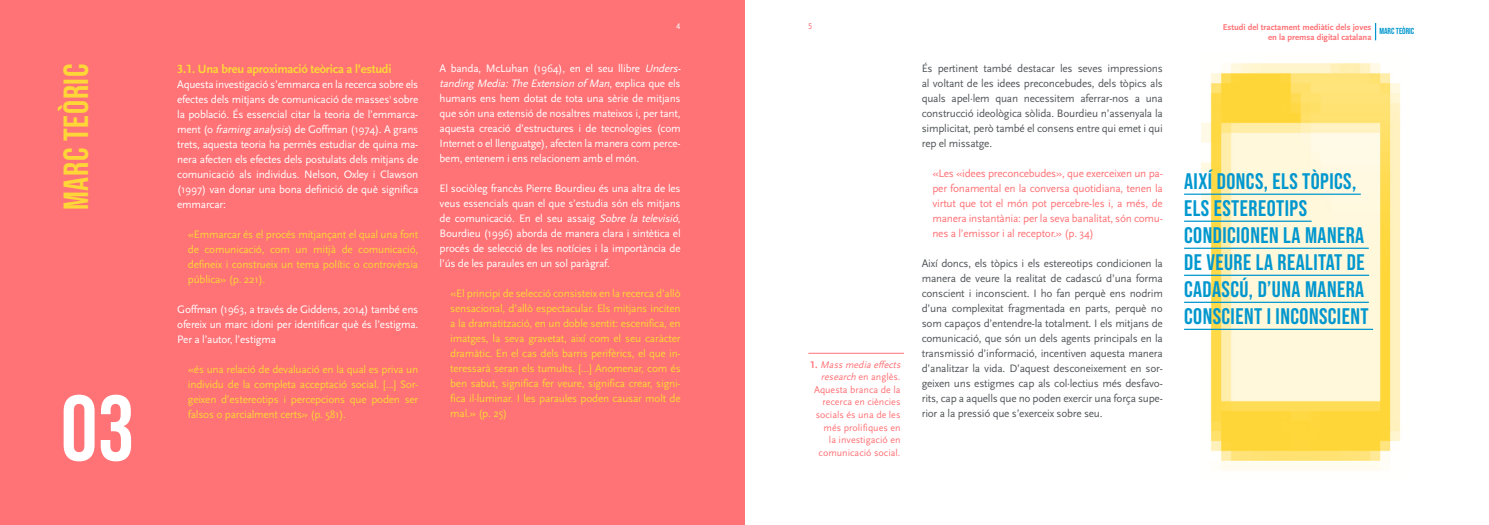
<style>
.page{position:relative;width:1489px;height:525px;background:#fff}
.page>*{position:absolute;margin:0;border:0;box-sizing:border-box;transform-origin:0 0}
.t1{font:92.62px "Bebas Neue";color:#fff}
.t2{font:35px "Bebas Neue";letter-spacing:.02em;color:#ffd637}
.t3{font:22.5px/27px "Bebas Neue";letter-spacing:.02em;color:#0097ce}
.t4{font:12.5px "Scala Sans Bold LF";letter-spacing:-.02em;color:#ffd637}
.t5{font:11.25px/15px "Scala Sans";letter-spacing:-.02em;color:#fff;text-align:justify}
.t6{font:11.25px/15px "Scala Sans";letter-spacing:-.02em;color:#53575a;text-align:justify}
.t7{font:11.25px/15px "Scala Sans";letter-spacing:-.02em;color:#ffd637;text-align:justify}
.t8{font:11.25px/15px "Scala Sans";letter-spacing:-.02em;color:#ff7276;text-align:justify}
.t9{font:10px/12.5px "Scala Sans";color:#ff7276;text-align:right}
.t10{font:8.75px/10.5px "Scala Sans Bold LF";color:#ff7276;text-align:right}
.t11{font:8.75px "Bebas Neue";color:#0097ce}
.t12{font:8.75px "Scala Sans Regular LF";color:#fff}
.t13{font:8.75px "Scala Sans Regular LF";color:#ff7276}
.s1{font-style:italic}
.s2{font-family:"Scala Sans Bold LF"}
</style>
<div class="page">
<div style="left:0;top:0;width:744px;height:524px;background:#ff7276"></div>
<img style="left:1201px;top:63px;width:200px;height:408px">
<hr style="left:808px;top:352px;width:96px;height:1px;background:#ff7276">
<hr style="left:1183px;top:193px;width:177px;height:2px;background:#0097ce">
<hr style="left:1183px;top:220px;width:128px;height:2px;background:#0097ce">
<hr style="left:1183px;top:247px;width:185px;height:2px;background:#0097ce">
<hr style="left:1183px;top:274px;width:185px;height:2px;background:#0097ce">
<hr style="left:1183px;top:301px;width:185px;height:2px;background:#0097ce">
<hr style="left:1183px;top:328px;width:189px;height:2px;background:#0097ce">
<svg style="left:1374px;top:23px;width:1px;height:17px"></svg>
<h2 class="t2" style="left:56px;top:210px;width:148px;rotate:-90deg">MARC TEÒRIC</h2>
<h1 class="t1" style="left:61px;top:375px;width:76px">03</h1>
<p class="t4" style="left:177px;top:62px;width:216px">3.1. Una breu aproximació teòrica a l’estudi</p>
<p class="t5" style="left:177px;top:77px;width:242px">Aquesta investigació s’emmarca en la recerca sobre els efectes dels mitjans de comunicació de masses<sup>1</sup> sobre la població. És essencial citar la teoria de l’emmarca&shy;ment (o <span class="s1">framing analysis</span>) de Goffman (1974). A grans trets, aquesta teoria ha permès estudiar de quina ma&shy;nera afecten els efectes dels postulats dels mitjans de comunicació als individus. Nelson, Oxley i Clawson (1997) van donar una bona definició de què significa emmarcar:</p>
<p class="t7" style="left:188px;top:227px;width:232px">«Emmarcar és el procés mitjançant el qual una font de comunicació, com un mitjà de comunicació, defineix i construeix un tema polític o controvèrsia pública» (p. 221).</p>
<p class="t5" style="left:177px;top:302px;width:242px">Goffman (1963, a través de Giddens, 2014) també ens ofereix un marc idoni per identificar què és l’estigma.<br>Per a l’autor, l’estigma</p>
<p class="t7" style="left:188px;top:362px;width:232px">«és una relació de devaluació en la qual es priva un individu de la completa acceptació social. [...] Sor&shy;geixen d’estereotips i percepcions que poden ser falsos o parcialment certs» (p. 581).</p>
<p class="t12" style="left:676px;top:22px;width:6px">4</p>
<p class="t13" style="left:808px;top:22px;width:6px">5</p>
<p class="t5" style="left:439px;top:61px;width:245px;text-align:left">A banda, McLuhan (1964), en el seu llibre <span class="s1">Unders&shy;tanding Media:TheExtension of Man</span>, ex p l i c a q u e e l s humans ens hem dotat de tota una sèrie de mitjans que són una extensió de nosaltres mateixos i, per tant, aquesta creació d’estructures i de tecnologies (com Internet o el llenguatge), afecten la manera com perce&shy;bem, entenem i ens relacionem amb el món.</p>
<p class="t5" style="left:439px;top:181px;width:243px">El sociòleg francès Pierre Bourdieu és una altra de les veus essencials quan el que s’estudia són els mitjans de comunicació. En el seu assaig <span class="s1">Sobre la televisió</span>, Bourdieu (1996) aborda de manera clara i sintètica el procés de selecció de les notícies i la importància de l’ús de les paraules en un sol paràgraf.</p>
<p class="t7" style="left:450px;top:286px;width:232px">«El principi de selecció consisteix en la recerca d’allò sensacional, d’allò espectacular. Els mitjans inciten a la dramatització, en un doble sentit: escenifica, en imatges, la seva gravetat, així com el seu caràcter dramàtic. En el cas dels barris perifèrics, el que in&shy;teressarà seran els tumults. [...] Anomenar, com és ben sabut, significa fer veure, significa crear, signi&shy;fica il·luminar. I les paraules poden causar molt de mal.» (p. 25)</p>
<p class="t9" style="left:810px;top:358px;width:94px"><span class="s2">1 .</span> <span class="s1">Mass media effects research</span> en anglès.<br>Aquesta branca de la recerca en ciències socials és una de les més prolifiques en<br>la investigació en</p>
<p class="t9" style="left:818px;top:446px;width:83px">comunicació social.</p>
<p class="t6" style="left:921px;top:61px;width:242px">És pertinent també destacar les seves impressions al voltant de les idees preconcebudes, dels tòpics als quals apel·lem quan necessitem aferrar-nos a una construcció ideològica sòlida. Bourdieu n’assenyala la simplicitat, però també el consens entre qui emet i qui rep el missatge.</p>
<p class="t8" style="left:932px;top:166px;width:232px">«Les «idees preconcebudes», que exerceixen un pa&shy;per fonamental en la conversa quotidiana, tenen la virtut que tot el món pot percebre-les i, a més, de manera instantània: per la seva banalitat, són comu&shy;nes a l’emissor i al receptor.» (p. 34)</p>
<p class="t6" style="left:921px;top:256px;width:242px">Així doncs, els tòpics i els estereotips condicionen la manera de veure la realitat de cadascú d’una forma conscient i inconscient. I ho fan perquè ens nodrim d’una complexitat fragmentada en parts, perquè no som capaços d’entendre-la totalment. I els mitjans de comunicació, que són un dels agents principals en la transmissió d’informació, incentiven aquesta manera d’analitzar la vida. D’aquest desconeixement en sor&shy;geixen uns estigmes cap als col·lectius més desfavo&shy;rits, cap a aquells que no poden exercir una força supe&shy;rior a la pressió que s’exerceix sobre seu.</p>
<p class="t10" style="left:1222px;top:22px;width:150px">Estudi del tractament mediàtic dels joves en la premsa digital catalana</p>
<p class="t11" style="left:1379px;top:26px;width:36px">MARC TEÒRIC</p>
<h3 class="t3" style="left:1183px;top:167px;width:186px">AIXÍ DONCS, ELS TÒPICS,<br>ELS ESTEREOTIPS<br>CONDICIONEN LA MANERA<br>DE VEURE LA REALITAT DE<br>CADASCÚ, D’UNA MANERA<br>CONSCIENT I INCONSCIENT</h3>
</div>
